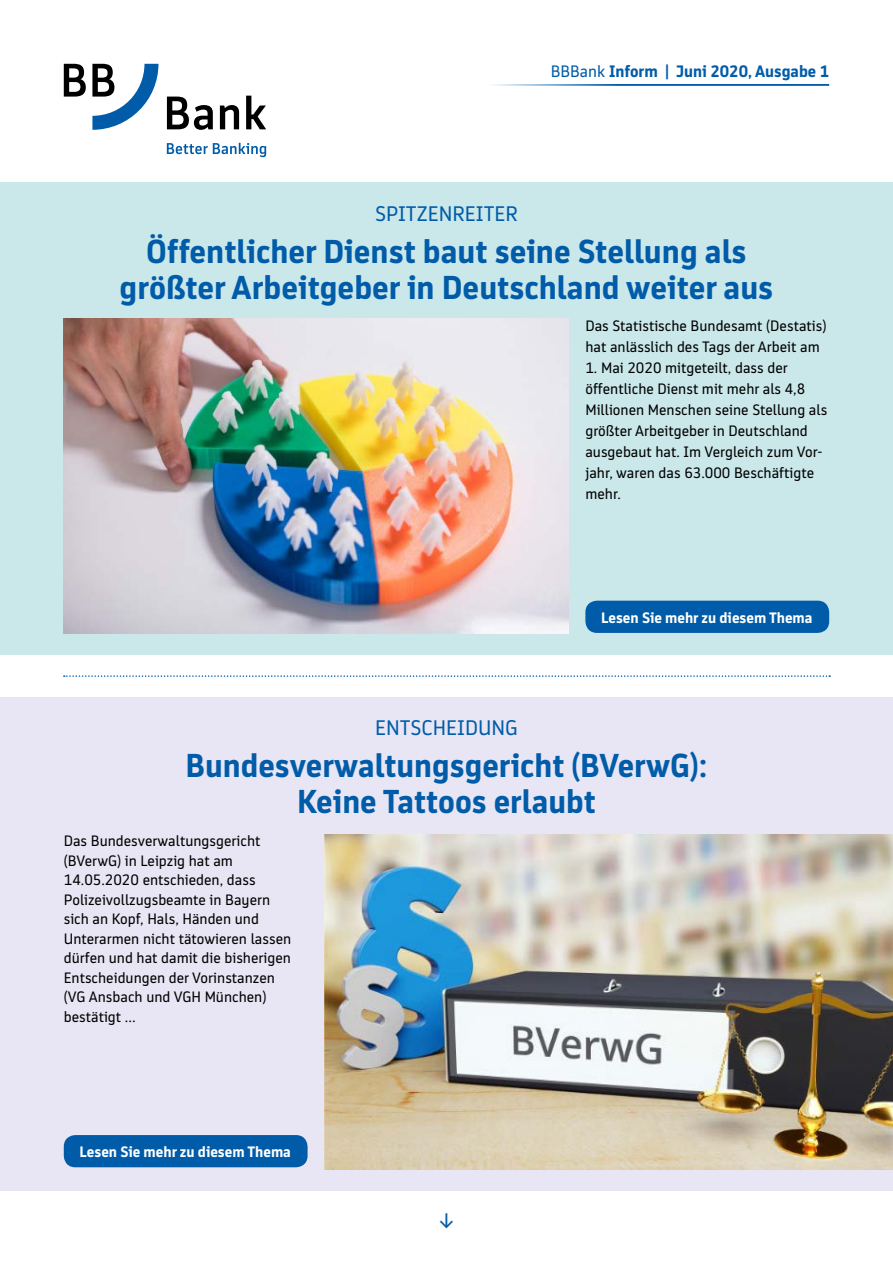
<style>
.page{position:relative;width:893px;height:1263px;background:#fff}
.page>*{position:absolute;margin:0;border:0;box-sizing:border-box;transform-origin:0 0}
.t1{font:700 33px/36px "BB Bank Type";color:#005ca9;text-align:center}
.t2{font:21px "BB Bank Type";color:#005ca9}
.t3{font:700 16.5px "BB Bank Type";color:#005ca9}
.t4{font:15px/19.5px "BB Bank Type";color:#000}
.t5{font:700 15px "BB Bank Type";color:#fff}
.s1{font-weight:400}
</style>
<div class="page">
<div style="left:0;top:183px;width:893px;height:472px;background:#cae7ea"></div>
<div style="left:0;top:697px;width:893px;height:494px;background:#e8e6f4"></div>
<svg style="left:64px;top:675px;width:766px;height:2px"></svg>
<hr style="left:489px;top:84px;width:340px;height:2px;background:#005ca9">
<svg style="left:64px;top:64px;width:202px;height:66px"></svg>
<svg style="left:167px;top:143px;width:99px;height:14px"></svg>
<div style="left:64px;top:1135px;width:244px;height:32px;background:#005ca9;border-radius:12px"></div>
<div style="left:585px;top:601px;width:244px;height:32px;background:#005ca9;border-radius:12px"></div>
<img style="left:64px;top:319px;width:504px;height:314px">
<img style="left:325px;top:834px;width:568px;height:335px">
<p class="t3" style="left:551px;top:62px;width:280px"><span class="s1">BBBank</span> Inform | Juni 2020, Ausgabe 1</p>
<h2 class="t2" style="left:375px;top:201px;width:144px">SPITZENREITER</h2>
<h1 class="t1" style="left:120px;top:233px;width:655px">Öffentlicher Dienst baut seine Stellung als größter Arbeitgeber in Deutschland weiter aus</h1>
<p class="t4" style="left:585px;top:315px;width:243px;line-height:21px">Das Statistische Bundesamt (Destatis) hat anlässlich des Tags der Arbeit am</p>
<p class="t4" style="left:585px;top:357px;width:243px;line-height:21px">1. Mai 2020 mitgeteilt, dass der öffentliche Dienst mit mehr als 4,8<br>Millionen Menschen seine Stellung als größter Arbeitgeber in Deutschland ausgebaut hat. Im Vergleich zum Vor&shy;jahr, waren das 63.000 Beschäftigte mehr.</p>
<p class="t5" style="left:601px;top:609px;width:213px">Lesen Sie mehr zu diesem Thema</p>
<h2 class="t2" style="left:375px;top:716px;width:144px">ENTSCHEIDUNG</h2>
<h1 class="t1" style="left:186px;top:748px;width:523px">Bundesverwaltungsgericht (BVerwG):<br>Keine Tattoos erlaubt</h1>
<p class="t4" style="left:64px;top:831px;width:229px">Das Bundesverwaltungsgericht (BVerwG) in Leipzig hat am<br>14.05.2020 entschieden, dass<br>Polizeivollzugsbeamte in Bayern sich an Kopf, Hals, Händen und<br>Unterarmen nicht tätowieren lassen dürfen und hat damit die bisherigen<br>Entscheidungen der Vorinstanzen (VG Ansbach und VGH München) bestätigt …</p>
<p class="t5" style="left:80px;top:1143px;width:213px">Lesen Sie mehr zu diesem Thema</p>
<h2 class="t2" style="left:439px;top:1209px;width:16px">↓</h2>
</div>
